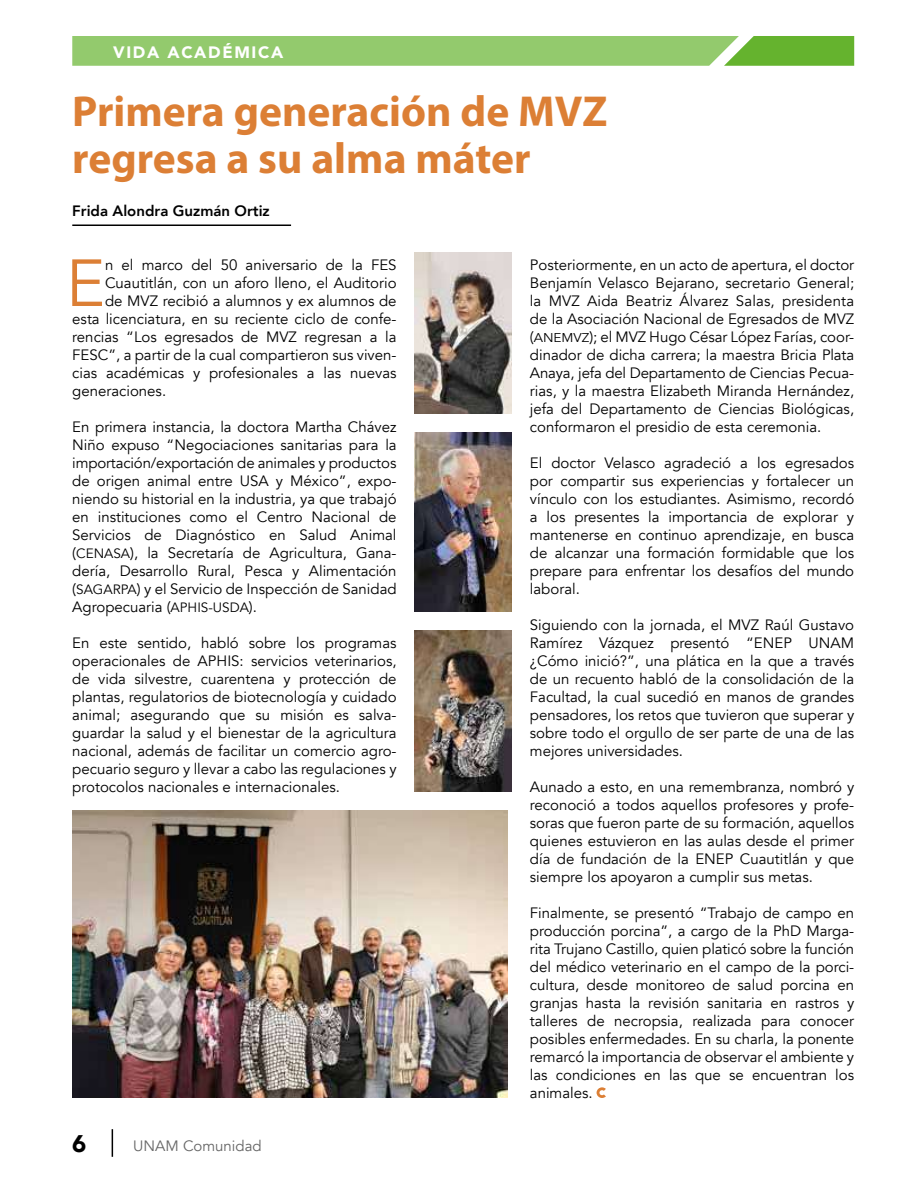
<style>
.page{position:relative;width:918px;height:1188px;background:#fff}
.page>*{position:absolute;margin:0;border:0;box-sizing:border-box;transform-origin:0 0}
.t1{font:65.85px "Avenir";color:#dc7f35}
.t2{font:43.5px/46.5px "Myriad Variable Concept";letter-spacing:.2em;color:#dc7f35}
.t3{font:900 24px "Avenir";color:#000}
.t4{font:900 16.5px "Avenir";letter-spacing:.1em;color:#fff}
.t5{font:15px/18px "Avenir";color:#000;text-align:justify}
.t6{font:800 15px "Avenir";color:#000}
.t7{font:15px "Avenir";color:#666}
.s1{font-size:13.5px}
.s2{font-size:12.75px}
</style>
<div class="page">
<hr style="left:72px;top:225px;width:219px;height:1px;background:#000">
<img style="left:72px;top:810px;width:436px;height:288px">
<img style="left:415px;top:252px;width:97px;height:162px">
<img style="left:415px;top:432px;width:97px;height:180px">
<img style="left:415px;top:630px;width:97px;height:162px">
<svg style="left:597px;top:1087px;width:9px;height:11px"></svg>
<svg style="left:72px;top:36px;width:782px;height:30px"></svg>
<svg style="left:112px;top:1129px;width:1px;height:28px"></svg>
<p class="t4" style="left:113px;top:38px;width:172px">VIDA ACADÉMICA</p>
<h2 class="t2" style="left:72px;top:88px;width:527px">Primera generación de MVZ regresa a su alma máter</h2>
<p class="t6" style="left:72px;top:199px;width:199px">Frida Alondra Guzmán Ortiz</p>
<h1 class="t1" style="left:66px;top:244px;width:41px">E</h1>
<p class="t5" style="left:105px;top:256px;width:293px">n el marco del 50 aniversario de la FES</p>
<p class="t5" style="left:105px;top:274px;width:293px">Cuautitlán, con un aforo lleno, el Auditorio</p>
<p class="t5" style="left:105px;top:292px;width:293px">de MVZ recibió a alumnos y ex alumnos de</p>
<p class="t5" style="left:72px;top:310px;width:326px">esta licenciatura, en su reciente ciclo de confe-</p>
<p class="t5" style="left:72px;top:328px;width:326px">rencias “Los egresados de MVZ regresan a la</p>
<p class="t5" style="left:72px;top:346px;width:326px">FESC”, a partir de la cual compartieron sus viven-</p>
<p class="t5" style="left:72px;top:364px;width:326px">cias académicas y profesionales a las nuevas</p>
<p class="t5" style="left:72px;top:382px;width:95px">generaciones.</p>
<p class="t5" style="left:72px;top:418px;width:326px">En primera instancia, la doctora Martha Chávez Niño expuso “Negociaciones sanitarias para la importación/exportación de animales y productos de origen animal entre USA y México”, expo&shy;niendo su historial en la industria, ya que trabajó en instituciones como el Centro Nacional de Servicios de Diagnóstico en Salud Animal (<span class="s1">CENASA</span>), la Secretaría de Agricultura, Gana&shy;dería, Desarrollo Rural, Pesca y Alimentación (<span class="s1">SAGARPA</span>) y el Servicio de Inspección de Sanidad Agropecuaria (<span class="s1">APHIS-USDA</span>).</p>
<p class="t5" style="left:72px;top:634px;width:326px">En este sentido, habló sobre los programas operacionales de APHIS: servicios veterinarios, de vida silvestre, cuarentena y protección de plantas, regulatorios de biotecnología y cuidado animal; asegurando que su misión es salva&shy;guardar la salud y el bienestar de la agricultura nacional, además de facilitar un comercio agro&shy;pecuario seguro y llevar a cabo las regulaciones y protocolos nacionales e internacionales.</p>
<h3 class="t3" style="left:72px;top:1123px;width:16px">6</h3>
<p class="t7" style="left:133px;top:1136px;width:130px">UNAM Comunidad</p>
<p class="t5" style="left:530px;top:256px;width:326px">Posteriormente, en un acto de apertura, el doctor Benjamín Velasco Bejarano, secretario General; la MVZ Aida Beatriz Álvarez Salas, presidenta de la Asociación Nacional de Egresados de MVZ (<span class="s2">ANEMVZ</span>); el MVZ Hugo César López Farías, coor&shy;dinador de dicha carrera; la maestra Bricia Plata Anaya, jefa del Departamento de Ciencias Pecua&shy;rias, y la maestra Elizabeth Miranda Hernández, jefa del Departamento de Ciencias Biológicas, conformaron el presidio de esta ceremonia.</p>
<p class="t5" style="left:530px;top:454px;width:326px">El doctor Velasco agradeció a los egresados por compartir sus experiencias y fortalecer un vínculo con los estudiantes. Asimismo, recordó a los presentes la importancia de explorar y mantenerse en continuo aprendizaje, en busca de alcanzar una formación formidable que los prepare para enfrentar los desafíos del mundo laboral.</p>
<p class="t5" style="left:530px;top:616px;width:326px">Siguiendo con la jornada, el MVZ Raúl Gustavo Ramírez Vázquez presentó “ENEP UNAM ¿Cómo inició?”, una plática en la que a través de un recuento habló de la consolidación de la Facultad, la cual sucedió en manos de grandes pensadores, los retos que tuvieron que superar y sobre todo el orgullo de ser parte de una de las mejores universidades.</p>
<p class="t5" style="left:530px;top:778px;width:326px">Aunado a esto, en una remembranza, nombró y reconoció a todos aquellos profesores y profe&shy;soras que fueron parte de su formación, aquellos quienes estuvieron en las aulas desde el primer día de fundación de la ENEP Cuautitlán y que siempre los apoyaron a cumplir sus metas.</p>
<p class="t5" style="left:530px;top:904px;width:326px">Finalmente, se presentó “Trabajo de campo en producción porcina”, a cargo de la PhD Marga&shy;rita Trujano Castillo, quien platicó sobre la función del médico veterinario en el campo de la porci&shy;cultura, desde monitoreo de salud porcina en granjas hasta la revisión sanitaria en rastros y talleres de necropsia, realizada para conocer posibles enfermedades. En su charla, la ponente remarcó la importancia de observar el ambiente y las condiciones en las que se encuentran los animales.</p>
</div>
